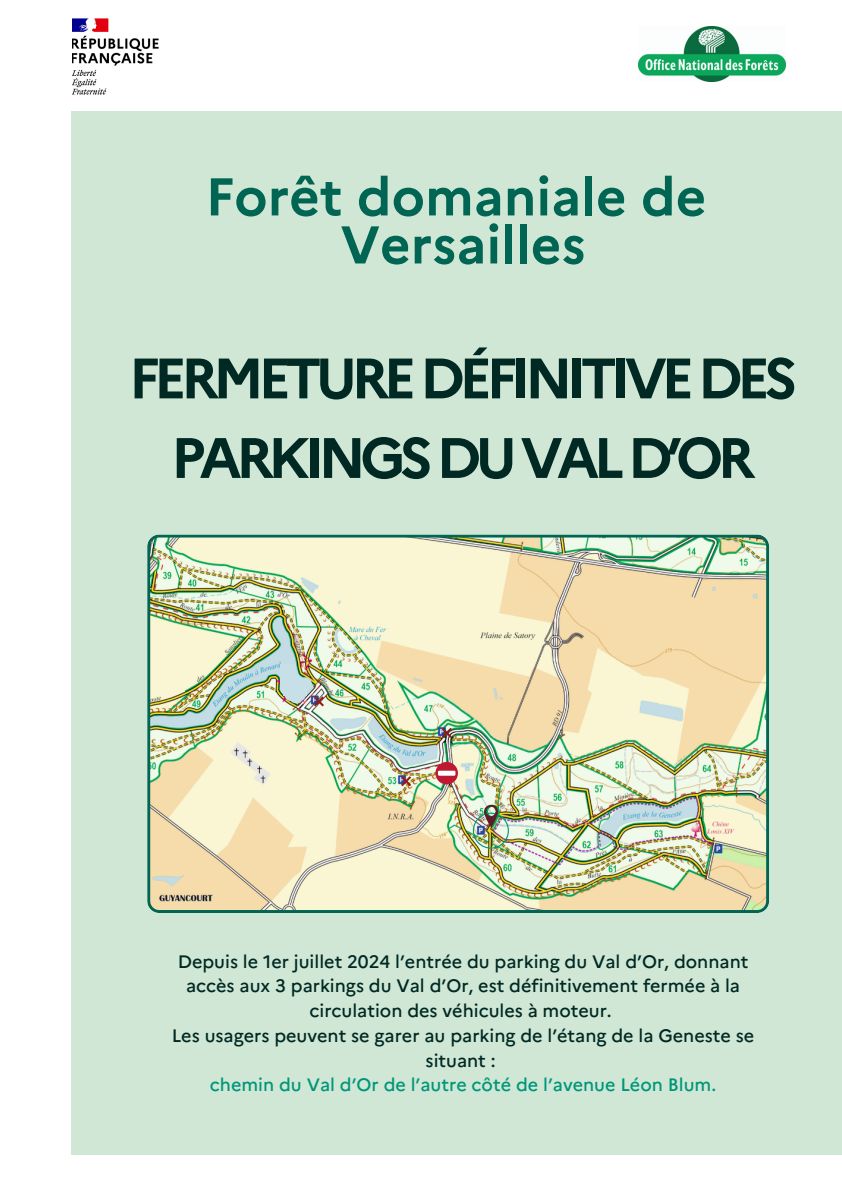
<style>
.page{position:relative;width:842px;height:1191px;background:#fff}
.page>*{position:absolute;margin:0;border:0;box-sizing:border-box;transform-origin:0 0}
.t1{font:700 56.8px/79.5px "Marianne";letter-spacing:-.105em;color:#002923;text-align:center}
.t2{font:700 53px/48px "Marianne";color:#006553;text-align:center}
.t3{font:500 18px/24.8px "Marianne";color:#002923;text-align:center}
.t4{font:500 18px "Marianne";color:#009679}
</style>
<div class="page">
<img style="left:72px;top:18px;width:87px;height:77px">
<img style="left:639px;top:26px;width:147px;height:56px">
<div style="left:71px;top:111px;width:771px;height:1042px;background:#d0e7d6"></div>
<img style="left:147px;top:534px;width:622px;height:378px">
<svg style="left:435px;top:761px;width:23px;height:23px"></svg>
<div style="left:438px;top:770px;width:17px;height:5px;background:#fff"></div>
<svg style="left:314px;top:696px;width:10px;height:10px"></svg>
<svg style="left:442px;top:727px;width:10px;height:11px"></svg>
<svg style="left:401px;top:776px;width:10px;height:10px"></svg>
<img style="left:473px;top:804px;width:36px;height:44px">
<div style="left:280px;top:664px;width:16px;height:25px;background:#c7dfe6"></div>
<div style="left:291px;top:678px;width:16px;height:18px;background:#c7dfe6"></div>
<div style="left:284px;top:678px;width:15px;height:18px;background:#c7dfe6"></div>
<div style="left:292px;top:687px;width:14px;height:14px;background:#c7dfe6;border-radius:50%"></div>
<div style="left:288px;top:673px;width:14px;height:14px;background:#c7dfe6;border-radius:50%"></div>
<div style="left:284px;top:687px;width:14px;height:14px;background:#c7dfe6;border-radius:50%"></div>
<div style="left:298px;top:677px;width:14px;height:14px;background:#c7dfe6;border-radius:50%"></div>
<div style="left:289px;top:689px;width:14px;height:14px;background:#c7dfe6;border-radius:50%"></div>
<h1 class="t2" style="left:205px;top:172px;width:502px">Forêt domaniale de<br>Versailles</h1>
<p class="t1" style="left:129px;top:338px;width:670px">FERMETURE DÉFINITIVE DES<br>PARKINGS DU VAL D’OR</p>
<p class="t3" style="left:178px;top:948px;width:572px">Depuis le 1er juillet 2024 l’entrée du parking du Val d’Or, donnant accès aux 3 parkings du Val d’Or, est définitivement fermée à la circulation des véhicules à moteur.</p>
<p class="t3" style="left:172px;top:1022px;width:584px">Les usagers peuvent se garer au parking de l’étang de la Geneste se situant :</p>
<p class="t4" style="left:210px;top:1073px;width:508px">chemin du Val d’Or de l’autre côté de l’avenue Léon Blum.</p>
</div>
